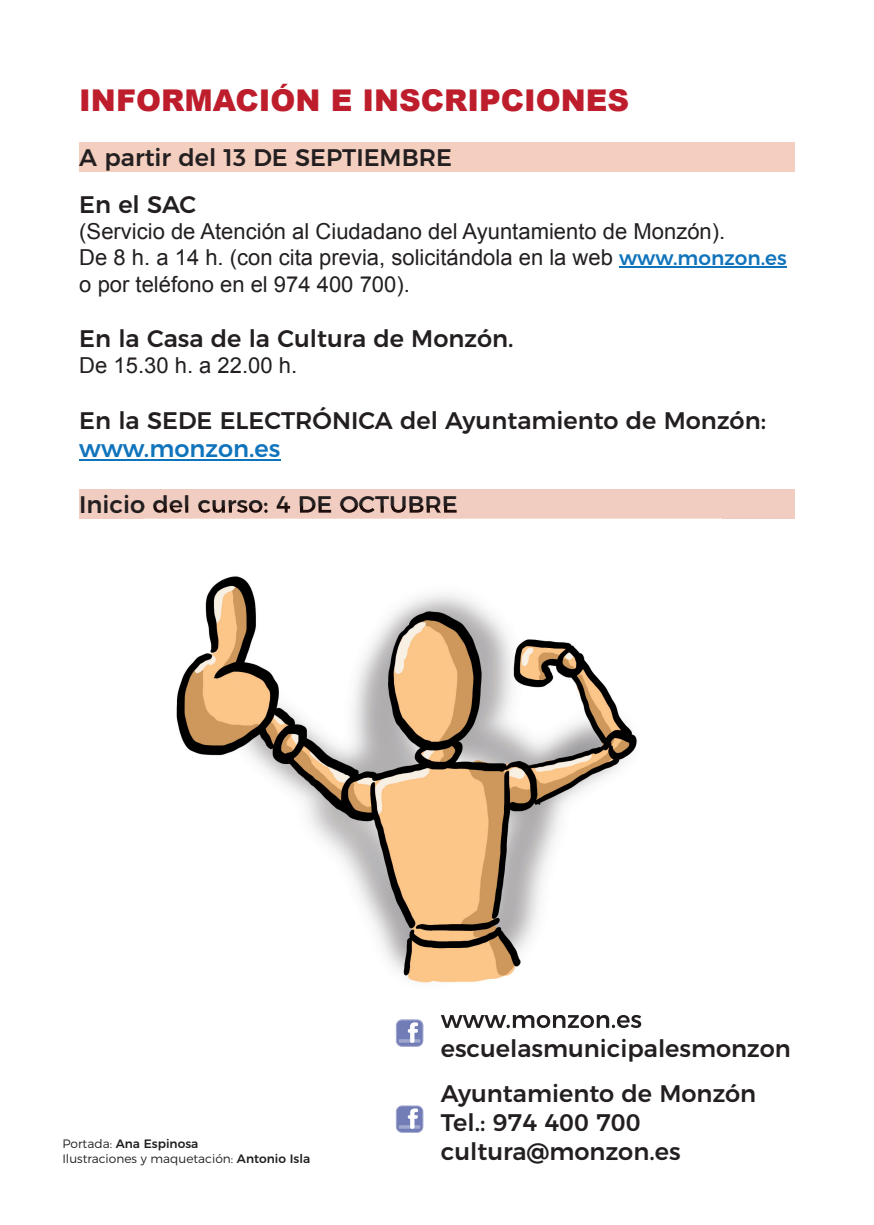
<style>
.page{position:relative;width:874px;height:1225px;background:#fff}
.page>*{position:absolute;margin:0;border:0;box-sizing:border-box;transform-origin:0 0}
.t1{font:900 30px "Arial";color:#be1d2c}
.t2{font:500 24px/28.8px "Montserrat";color:#231f20}
.t3{font:500 24px "Montserrat";color:#1074bc}
.t4{font:22px/26.4px "Arial";color:#231f20}
.t5{font:300 12.2px/14.6px "Montserrat";color:#231f20}
.s1{font-family:"Montserrat";font-weight:500;font-size:20px;color:#1074bc}
.s2{font-weight:500}
</style>
<div class="page">
<div style="left:79px;top:142px;width:715px;height:30px;background:#f4cfc0"></div>
<hr style="left:619px;top:267px;width:167px;height:1px;background:#1074bc">
<hr style="left:79px;top:459px;width:201px;height:1px;background:#1074bc">
<div style="left:79px;top:489px;width:715px;height:30px;background:#f0cdc0"></div>
<svg style="left:395px;top:1105px;width:28px;height:27px"></svg>
<img style="left:144px;top:509px;width:575px;height:521px">
<img style="left:144px;top:507px;width:124px;height:6px">
<img style="left:276px;top:507px;width:180px;height:6px">
<svg style="left:395px;top:1019px;width:28px;height:27px"></svg>
<img style="left:440px;top:1015px;width:201px;height:13px">
<p class="t1" style="left:79px;top:78px;width:551px">INFORMACIÓN E INSCRIPCIONES</p>
<p class="t2" style="left:79px;top:132px;width:374px;line-height:46.8px">A partir del 13 DE SEPTIEMBRE<br>En el SAC</p>
<p class="t4" style="left:79px;top:218px;width:708px">(Servicio de Atención al Ciudadano del Ayuntamiento de Monzón).<br>De 8 h. a 14 h. (con cita previa, solicitándola en la web <span class="s1">www.monzon.es </span>o por teléfono en el 974 400 700).</p>
<p class="t2" style="left:79px;top:322px;width:435px">En la Casa de la Cultura de Monzón.</p>
<p class="t4" style="left:79px;top:353px;width:219px">De 15.30 h. a 22.00 h.</p>
<p class="t2" style="left:79px;top:404px;width:688px">En la SEDE ELECTRÓNICA del Ayuntamiento de Monzón:</p>
<p class="t3" style="left:79px;top:429px;width:202px">www.monzon.es</p>
<p class="t2" style="left:79px;top:488px;width:380px">Inicio del curso: 4 DE OCTUBRE</p>
<p class="t5" style="left:62px;top:1135px;width:249px">Portada: <span class="s2">Ana Espinosa<br></span>Ilustraciones y maquetación: <span class="s2">Antonio Isla</span></p>
<p class="t2" style="left:440px;top:1032px;width:351px">escuelasmunicipalesmonzon</p>
<p class="t2" style="left:440px;top:1077px;width:317px">Ayuntamiento de Monzón<br>Tel.: 974 400 700 cultura@monzon.es</p>
</div>
